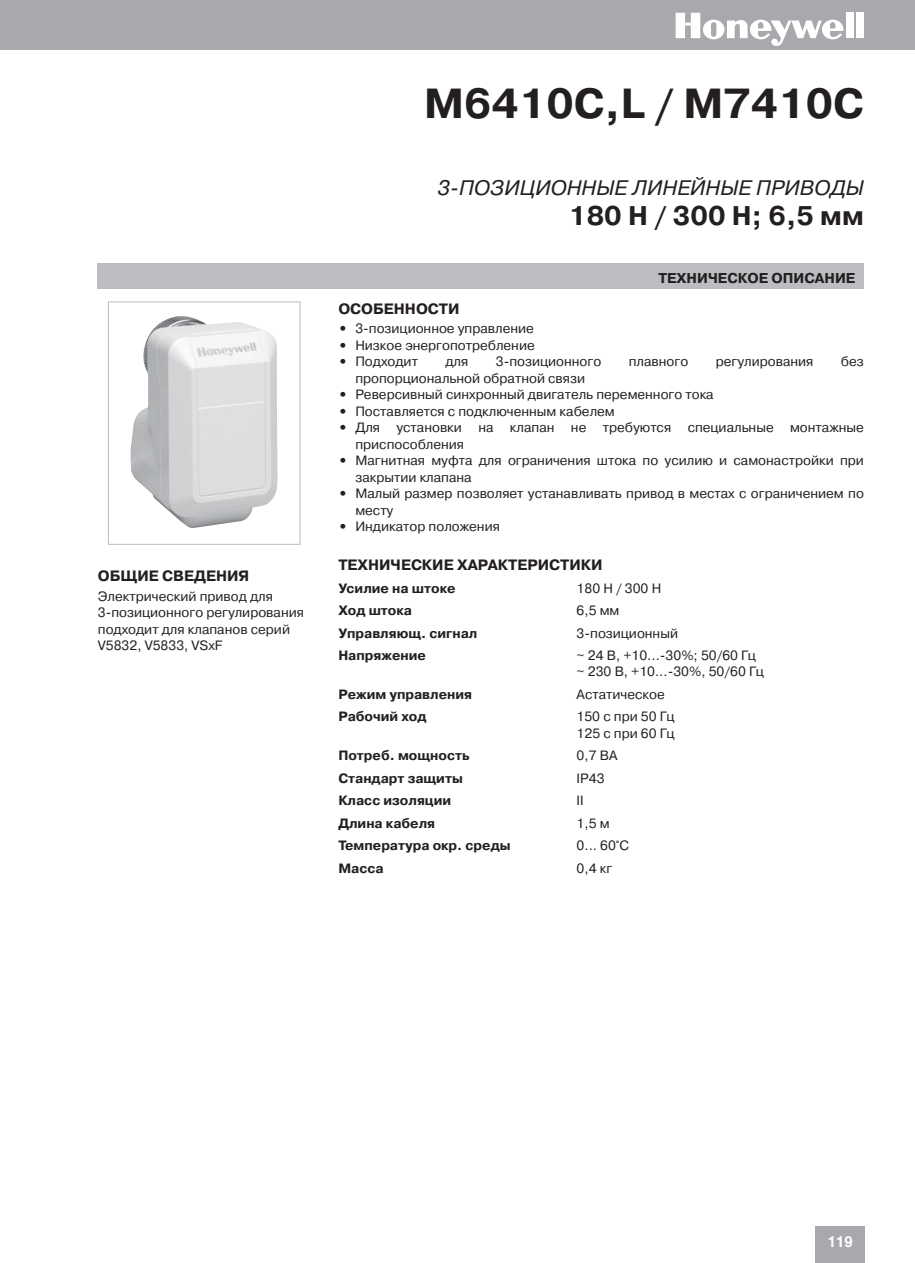
<style>
.page{position:relative;width:915px;height:1263px;background:#fff}
.page>*{position:absolute;margin:0;border:0;box-sizing:border-box;transform-origin:0 0}
.t1{font:700 42px "Pragmatica C";color:#231f20}
.t2{font:700 27px "Pragmatica C";color:#231f20}
.t3{font:italic 21px "Pragmatica C";color:#231f20}
.t4{font:700 15px "Pragmatica C";color:#231f20}
.t5{font:700 15px "Helvetica cyr";color:#fff}
.t6{font:700 14.25px "Pragmatica C";color:#231f20}
.t7{font:13.5px/16.5px "Pragmatica C";color:#231f20}
.t8{font:700 13.5px "Pragmatica C";color:#231f20}
.s1{font-weight:700}
</style>
<div class="page">
<div style="left:0;top:0;width:914px;height:49px;background:#a7a9ac"></div>
<div style="left:845px;top:13px;width:8px;height:25px;background:#fff"></div>
<div style="left:856px;top:13px;width:7px;height:25px;background:#fff"></div>
<svg style="left:675px;top:13px;width:168px;height:33px"></svg>
<div style="left:815px;top:1227px;width:49px;height:36px;background:#a7a9ac"></div>
<div style="left:98px;top:264px;width:765px;height:25px;background:#bbbdc0"></div>
<img style="left:130px;top:316px;width:148px;height:212px">
<div style="left:108px;top:302px;width:192px;height:242px;border:1px solid #bbbdc0"></div>
<p class="t4" style="left:98px;top:571px;width:153px">ОБЩИЕ СВЕДЕНИЯ</p>
<p class="t7" style="left:98px;top:589px;width:207px">Электрический привод для<br>3-позиционного регулирования подходит для клапанов серий<br>V5832, V5833, VSxF</p>
<h1 class="t1" style="left:424px;top:88px;width:441px">M6410C,L / M7410C</h1>
<h3 class="t3" style="left:438px;top:180px;width:427px">3-ПОЗИЦИОННЫЕ ЛИНЕЙНЫЕ ПРИВОДЫ</h3>
<h2 class="t2" style="left:568px;top:206px;width:296px">180 H / 300 Н; 6,5 мм</h2>
<p class="t6" style="left:658px;top:273px;width:198px">ТЕХНИЧЕСКОЕ ОПИСАНИЕ</p>
<p class="t4" style="left:338px;top:303px;width:123px">ОСОБЕННОСТИ</p>
<p class="t7" style="left:338px;top:322px;width:197px"><span class="s1">•</span> 3-позиционное управление</p>
<p class="t7" style="left:338px;top:338px;width:198px"><span class="s1">•</span> Низкое энергопотребление</p>
<p class="t7" style="left:338px;top:355px;width:81px"><span class="s1">•</span> Подходит</p>
<p class="t7" style="left:445px;top:355px;width:24px">для</p>
<p class="t7" style="left:495px;top:355px;width:107px">3-позиционного</p>
<p class="t7" style="left:628px;top:355px;width:61px">плавного</p>
<p class="t7" style="left:715px;top:355px;width:99px">регулирования</p>
<p class="t7" style="left:840px;top:355px;width:24px">без</p>
<p class="t7" style="left:355px;top:371px;width:231px">пропорциональной обратной связи</p>
<p class="t7" style="left:338px;top:388px;width:377px"><span class="s1">•</span> Реверсивный синхронный двигатель переменного тока</p>
<p class="t7" style="left:338px;top:404px;width:278px"><span class="s1">•</span> Поставляется с подключенным кабелем</p>
<p class="t7" style="left:355px;top:421px;width:510px;text-indent:-17px"><span class="s1">•</span> Для установки на клапан не требуются специальные монтажные приспособления</p>
<p class="t7" style="left:355px;top:454px;width:510px;text-indent:-17px"><span class="s1">•</span> Магнитная муфта для ограничения штока по усилию и самонастройки при закрытии клапана</p>
<p class="t7" style="left:355px;top:487px;width:510px;text-indent:-17px"><span class="s1">•</span> Малый размер позволяет устанавливать привод в местах с ограничением по месту</p>
<p class="t7" style="left:338px;top:520px;width:163px"><span class="s1">•</span> Индикатор положения</p>
<p class="t4" style="left:338px;top:559px;width:265px">ТЕХНИЧЕСКИЕ ХАРАКТЕРИСТИКИ</p>
<p class="t8" style="left:338px;top:583px;width:119px">Усилие на штоке</p>
<p class="t7" style="left:576px;top:581px;width:86px">180 H / 300 Н</p>
<p class="t8" style="left:338px;top:605px;width:75px">Ход штока</p>
<p class="t7" style="left:576px;top:603px;width:44px">6,5 мм</p>
<p class="t8" style="left:338px;top:628px;width:141px">Управляющ. сигнал</p>
<p class="t7" style="left:576px;top:626px;width:103px">3-позиционный</p>
<p class="t8" style="left:338px;top:650px;width:89px">Напряжение</p>
<p class="t7" style="left:576px;top:648px;width:188px">~ 24 В, +10...-30%; 50/60 Гц ~ 230 В, +10...-30%, 50/60 Гц</p>
<p class="t8" style="left:338px;top:689px;width:135px">Режим управления</p>
<p class="t7" style="left:576px;top:687px;width:90px">Астатическое</p>
<p class="t8" style="left:338px;top:712px;width:90px">Рабочий ход</p>
<p class="t7" style="left:576px;top:710px;width:99px">150 с при 50 Гц<br>125 с при 60 Гц</p>
<p class="t8" style="left:338px;top:751px;width:133px">Потреб. мощность</p>
<p class="t7" style="left:576px;top:749px;width:42px">0,7 ВА</p>
<p class="t8" style="left:338px;top:773px;width:126px">Стандарт защиты</p>
<p class="t7" style="left:576px;top:771px;width:29px">IP43</p>
<p class="t8" style="left:338px;top:796px;width:114px">Класс изоляции</p>
<p class="t7" style="left:576px;top:794px;width:9px">II</p>
<p class="t8" style="left:338px;top:818px;width:98px">Длина кабеля</p>
<p class="t7" style="left:576px;top:816px;width:34px">1,5 м</p>
<p class="t8" style="left:338px;top:841px;width:174px">Температура окр. среды</p>
<p class="t7" style="left:576px;top:839px;width:54px">0... 60°C</p>
<p class="t8" style="left:338px;top:863px;width:47px">Масса</p>
<p class="t7" style="left:576px;top:861px;width:37px">0,4 кг</p>
<p class="t5" style="left:827px;top:1233px;width:27px">119</p>
</div>
